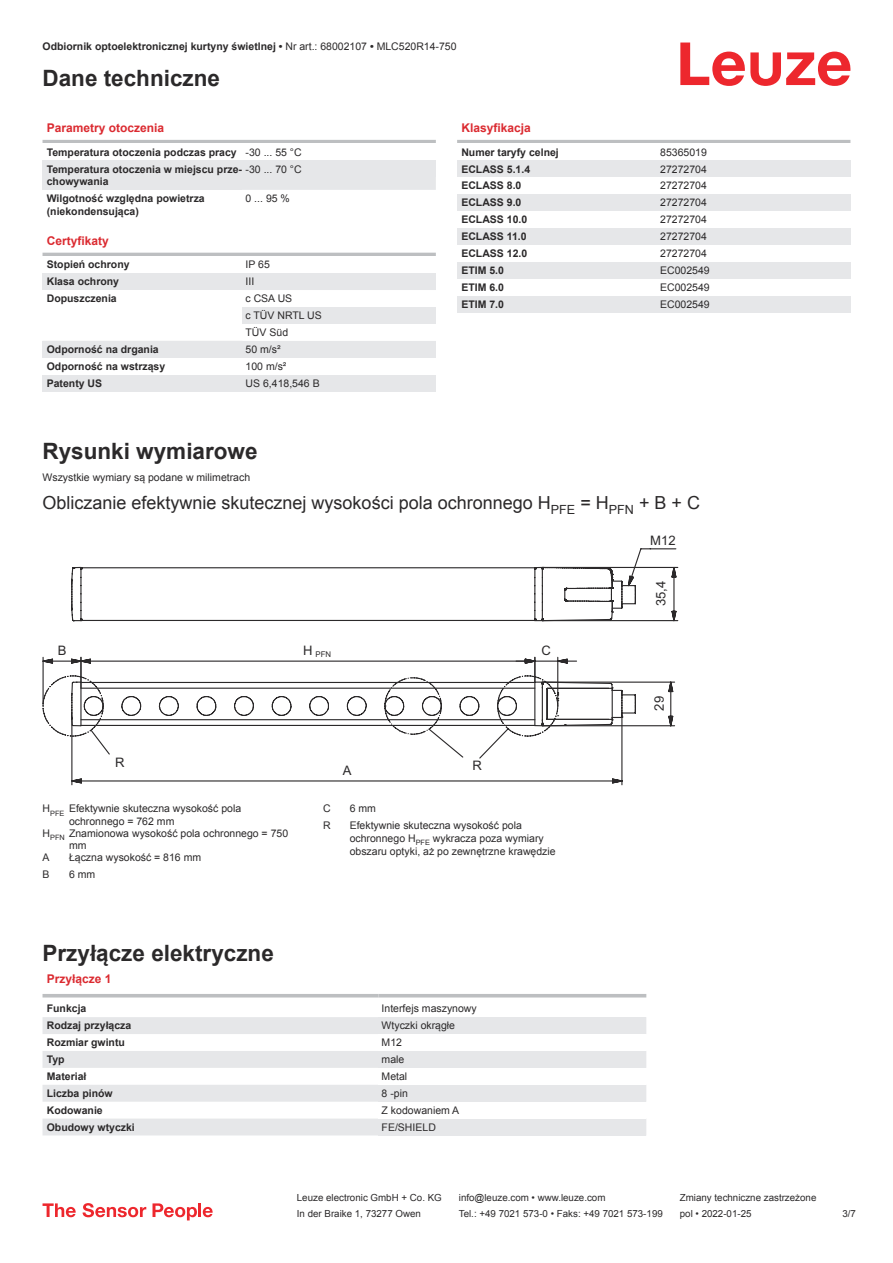
<style>
.page{position:relative;width:893px;height:1263px;background:#fff}
.page>*{position:absolute;margin:0;border:0;box-sizing:border-box;transform-origin:0 0}
.t1{font:700 22.5px "Arial";color:#2b292a}
.t2{font:18px "Arial";color:#2b292a}
.t3{font:13.05px "Arial";letter-spacing:.005em;color:#2b292a}
.t4{font:700 12px "Arial";color:#db2a30}
.t5{font:700 10.5px/17px "Arial";color:#2b292a}
.t6{font:10.5px/17px "Arial";color:#2b292a}
.t7{font:9.75px "Arial";color:#2b292a}
.t8{font:7.8px "Arial";color:#2b292a}
.s1{font-weight:400}
</style>
<div class="page">
<svg style="left:680px;top:43px;width:170px;height:43px"></svg>
<div style="left:242px;top:177px;width:194px;height:13px;background:#e6e7e9"></div>
<hr style="left:43px;top:140px;width:393px;height:3px;background:#bdbfc1">
<div style="left:43px;top:160px;width:199px;height:30px;background:#e6e7e9"></div>
<div style="left:242px;top:160px;width:194px;height:17px;background:#e6e7e9"></div>
<hr style="left:43px;top:253px;width:393px;height:3px;background:#bdbfc1">
<div style="left:43px;top:273px;width:199px;height:17px;background:#e6e7e9"></div>
<div style="left:242px;top:273px;width:194px;height:17px;background:#e6e7e9"></div>
<div style="left:242px;top:307px;width:194px;height:17px;background:#e6e7e9"></div>
<div style="left:43px;top:341px;width:199px;height:17px;background:#e6e7e9"></div>
<div style="left:242px;top:341px;width:194px;height:17px;background:#e6e7e9"></div>
<div style="left:43px;top:375px;width:199px;height:16px;background:#e6e7e9"></div>
<div style="left:242px;top:375px;width:194px;height:16px;background:#e6e7e9"></div>
<svg style="left:43px;top:997px;width:603px;height:1px"></svg>
<svg style="left:43px;top:1017px;width:335px;height:118px;fill:#e6e7e9"></svg>
<hr style="left:43px;top:994px;width:335px;height:3px;background:#bdbfc1">
<hr style="left:378px;top:994px;width:268px;height:3px;background:#bdbfc1">
<div style="left:378px;top:1017px;width:268px;height:17px;background:#e6e7e9"></div>
<div style="left:378px;top:1051px;width:268px;height:17px;background:#e6e7e9"></div>
<div style="left:378px;top:1085px;width:268px;height:17px;background:#e6e7e9"></div>
<div style="left:378px;top:1118px;width:268px;height:17px;background:#e6e7e9"></div>
<svg style="left:457px;top:312px;width:393px;height:1px"></svg>
<hr style="left:457px;top:140px;width:393px;height:3px;background:#bdbfc1">
<div style="left:457px;top:160px;width:200px;height:17px;background:#e6e7e9"></div>
<div style="left:657px;top:160px;width:193px;height:17px;background:#e6e7e9"></div>
<div style="left:457px;top:194px;width:200px;height:17px;background:#e6e7e9"></div>
<div style="left:657px;top:194px;width:193px;height:17px;background:#e6e7e9"></div>
<div style="left:457px;top:228px;width:200px;height:17px;background:#e6e7e9"></div>
<div style="left:657px;top:228px;width:193px;height:17px;background:#e6e7e9"></div>
<div style="left:457px;top:262px;width:200px;height:17px;background:#e6e7e9"></div>
<div style="left:657px;top:262px;width:193px;height:17px;background:#e6e7e9"></div>
<div style="left:457px;top:296px;width:200px;height:16px;background:#e6e7e9"></div>
<div style="left:657px;top:296px;width:193px;height:16px;background:#e6e7e9"></div>
<svg style="left:43px;top:1203px;width:33px;height:14px"></svg>
<svg style="left:83px;top:1203px;width:63px;height:14px"></svg>
<svg style="left:153px;top:1203px;width:44px;height:17px"></svg>
<hr style="left:198px;top:1203px;width:3px;height:14px;background:#ed272d">
<svg style="left:203px;top:1207px;width:10px;height:10px"></svg>
<svg style="left:71px;top:566px;width:463px;height:9px"></svg>
<svg style="left:71px;top:575px;width:463px;height:47px"></svg>
<svg style="left:534px;top:548px;width:144px;height:74px"></svg>
<svg style="left:43px;top:656px;width:632px;height:129px"></svg>
<p class="t5" style="left:43px;top:38px;width:416px">Odbiornik optoelektronicznej kurtyny świetlnej • <span class="s1">Nr art.: 68002107</span> • <span class="s1">MLC520R14-750</span></p>
<h1 class="t1" style="left:43px;top:70px;width:179px">Dane techniczne</h1>
<p class="t4" style="left:47px;top:123px;width:119px">Parametry otoczenia</p>
<p class="t5" style="left:47px;top:144px;width:256px">Temperatura otoczenia podczas pracy <span class="s1">-30 ... 55 °C<br></span>Temperatura otoczenia w miejscu prze- <span class="s1">-30 ... 70 °C</span></p>
<p class="t5" style="left:47px;top:173px;width:160px">chowywania<br>Wilgotność względna powietrza</p>
<p class="t5" style="left:47px;top:203px;width:94px">(niekondensująca)</p>
<p class="t4" style="left:461px;top:123px;width:71px">Klasyfikacja</p>
<p class="t5" style="left:461px;top:144px;width:99px">Numer taryfy celnej</p>
<p class="t6" style="left:660px;top:143px;width:48px">85365019</p>
<p class="t5" style="left:461px;top:160px;width:70px">ECLASS 5.1.4</p>
<p class="t6" style="left:660px;top:161px;width:48px">27272704</p>
<p class="t5" style="left:461px;top:177px;width:62px">ECLASS 8.0</p>
<p class="t6" style="left:660px;top:178px;width:48px">27272704</p>
<p class="t5" style="left:461px;top:194px;width:62px">ECLASS 9.0</p>
<p class="t6" style="left:660px;top:195px;width:48px">27272704</p>
<p class="t5" style="left:461px;top:211px;width:67px">ECLASS 10.0</p>
<p class="t6" style="left:660px;top:212px;width:48px">27272704</p>
<p class="t5" style="left:461px;top:228px;width:67px">ECLASS 11.0</p>
<p class="t6" style="left:660px;top:229px;width:48px">27272704</p>
<p class="t5" style="left:461px;top:245px;width:67px">ECLASS 12.0</p>
<p class="t6" style="left:660px;top:246px;width:48px">27272704</p>
<p class="t5" style="left:461px;top:262px;width:44px">ETIM 5.0</p>
<p class="t6" style="left:660px;top:262px;width:51px">EC002549</p>
<p class="t5" style="left:461px;top:279px;width:44px">ETIM 6.0</p>
<p class="t6" style="left:660px;top:279px;width:51px">EC002549</p>
<p class="t5" style="left:461px;top:296px;width:44px">ETIM 7.0</p>
<p class="t6" style="left:660px;top:296px;width:51px">EC002549</p>
<p class="t6" style="left:246px;top:190px;width:46px">0 ... 95 %</p>
<p class="t4" style="left:47px;top:236px;width:64px">Certyfikaty</p>
<p class="t5" style="left:47px;top:256px;width:84px">Stopień ochrony</p>
<p class="t6" style="left:246px;top:257px;width:26px">IP 65</p>
<p class="t5" style="left:47px;top:274px;width:74px">Klasa ochrony</p>
<p class="t6" style="left:246px;top:274px;width:10px">III</p>
<p class="t5" style="left:47px;top:291px;width:72px">Dopuszczenia</p>
<p class="t6" style="left:246px;top:291px;width:78px">c CSA US<br>c TÜV NRTL US<br>TÜV Süd</p>
<p class="t5" style="left:47px;top:341px;width:114px">Odporność na drgania</p>
<p class="t6" style="left:246px;top:341px;width:37px">50 m/s²</p>
<p class="t5" style="left:47px;top:358px;width:120px">Odporność na wstrząsy</p>
<p class="t6" style="left:246px;top:358px;width:42px">100 m/s²</p>
<p class="t5" style="left:47px;top:375px;width:57px">Patenty US</p>
<p class="t6" style="left:246px;top:375px;width:76px">US 6,418,546 B</p>
<h1 class="t1" style="left:43px;top:435px;width:217px">Rysunki wymiarowe</h1>
<p class="t6" style="left:43px;top:469px;width:209px">Wszystkie wymiary są podane w milimetrach</p>
<h2 class="t2" style="left:43px;top:490px;width:659px">Obliczanie efektywnie skutecznej wysokości pola ochronnego H<sub>PFE</sub> = H<sub>PFN</sub> + B + C</h2>
<p class="t3" style="left:650px;top:535px;width:27px">M12</p>
<p class="t3" style="left:58px;top:646px;width:10px">B</p>
<p class="t8" style="left:303px;top:652px;width:29px"><sup>H</sup> PFN</p>
<p class="t3" style="left:115px;top:757px;width:11px">R</p>
<p class="t3" style="left:472px;top:760px;width:11px">R</p>
<p class="t3" style="left:343px;top:765px;width:10px">A</p>
<p class="t3" style="left:542px;top:645px;width:11px">C</p>
<p class="t6" style="left:43px;top:800px;width:200px">H<sub>PFE</sub> Efektywnie skuteczna wysokość pola</p>
<p class="t6" style="left:69px;top:813px;width:107px">ochronnego = 762 mm</p>
<p class="t6" style="left:43px;top:824px;width:247px">H<sub>PFN</sub> Znamionowa wysokość pola ochronnego = 750</p>
<p class="t6" style="left:69px;top:838px;width:19px">mm</p>
<p class="t6" style="left:43px;top:850px;width:9px">A</p>
<p class="t6" style="left:69px;top:849px;width:134px">Łączna wysokość = 816 mm</p>
<p class="t6" style="left:43px;top:866px;width:9px">B</p>
<p class="t6" style="left:69px;top:867px;width:28px">6 mm</p>
<p class="t6" style="left:323px;top:801px;width:9px">C</p>
<p class="t6" style="left:350px;top:801px;width:28px">6 mm</p>
<p class="t6" style="left:323px;top:818px;width:9px">R</p>
<p class="t6" style="left:350px;top:819px;width:207px;line-height:12.6px">Efektywnie skuteczna wysokość pola ochronnego H<sub>PFE</sub> wykracza poza wymiary obszaru optyki, aż po zewnętrzne krawędzie</p>
<h1 class="t1" style="left:43px;top:937px;width:233px">Przyłącze elektryczne</h1>
<p class="t4" style="left:47px;top:970px;width:66px">Przyłącze 1</p>
<p class="t5" style="left:47px;top:1001px;width:41px">Funkcja</p>
<p class="t6" style="left:382px;top:1001px;width:97px">Interfejs maszynowy</p>
<p class="t5" style="left:47px;top:1017px;width:86px">Rodzaj przyłącza</p>
<p class="t6" style="left:382px;top:1017px;width:75px">Wtyczki okrągłe</p>
<p class="t5" style="left:47px;top:1034px;width:80px">Rozmiar gwintu</p>
<p class="t6" style="left:382px;top:1035px;width:22px">M12</p>
<p class="t5" style="left:47px;top:1052px;width:19px">Typ</p>
<p class="t6" style="left:382px;top:1051px;width:24px">male</p>
<p class="t5" style="left:47px;top:1068px;width:41px">Materiał</p>
<p class="t6" style="left:382px;top:1068px;width:27px">Metal</p>
<p class="t5" style="left:47px;top:1085px;width:67px">Liczba pinów</p>
<p class="t6" style="left:382px;top:1086px;width:28px">8 -pin</p>
<p class="t5" style="left:47px;top:1102px;width:58px">Kodowanie</p>
<p class="t6" style="left:382px;top:1102px;width:79px">Z kodowaniem A</p>
<p class="t5" style="left:47px;top:1119px;width:90px">Obudowy wtyczki</p>
<p class="t6" style="left:382px;top:1118px;width:56px">FE/SHIELD</p>
<p class="t3" style="left:656px;top:606px;width:27px;rotate:-90deg">35,4</p>
<p class="t3" style="left:654px;top:711px;width:16px;rotate:-90deg">29</p>
<p class="t7" style="left:297px;top:1191px;width:146px">Leuze electronic GmbH + Co. KG</p>
<p class="t7" style="left:459px;top:1191px;width:148px">info@leuze.com • www.leuze.com</p>
<p class="t7" style="left:680px;top:1191px;width:138px">Zmiany techniczne zastrzeżone</p>
<p class="t7" style="left:297px;top:1207px;width:126px">In der Braike 1, 73277 Owen</p>
<p class="t7" style="left:459px;top:1207px;width:205px">Tel.: +49 7021 573-0 • Faks: +49 7021 573-199</p>
<p class="t7" style="left:680px;top:1207px;width:73px">pol • 2022-01-25</p>
<p class="t7" style="left:842px;top:1207px;width:15px">3 /7</p>
</div>
